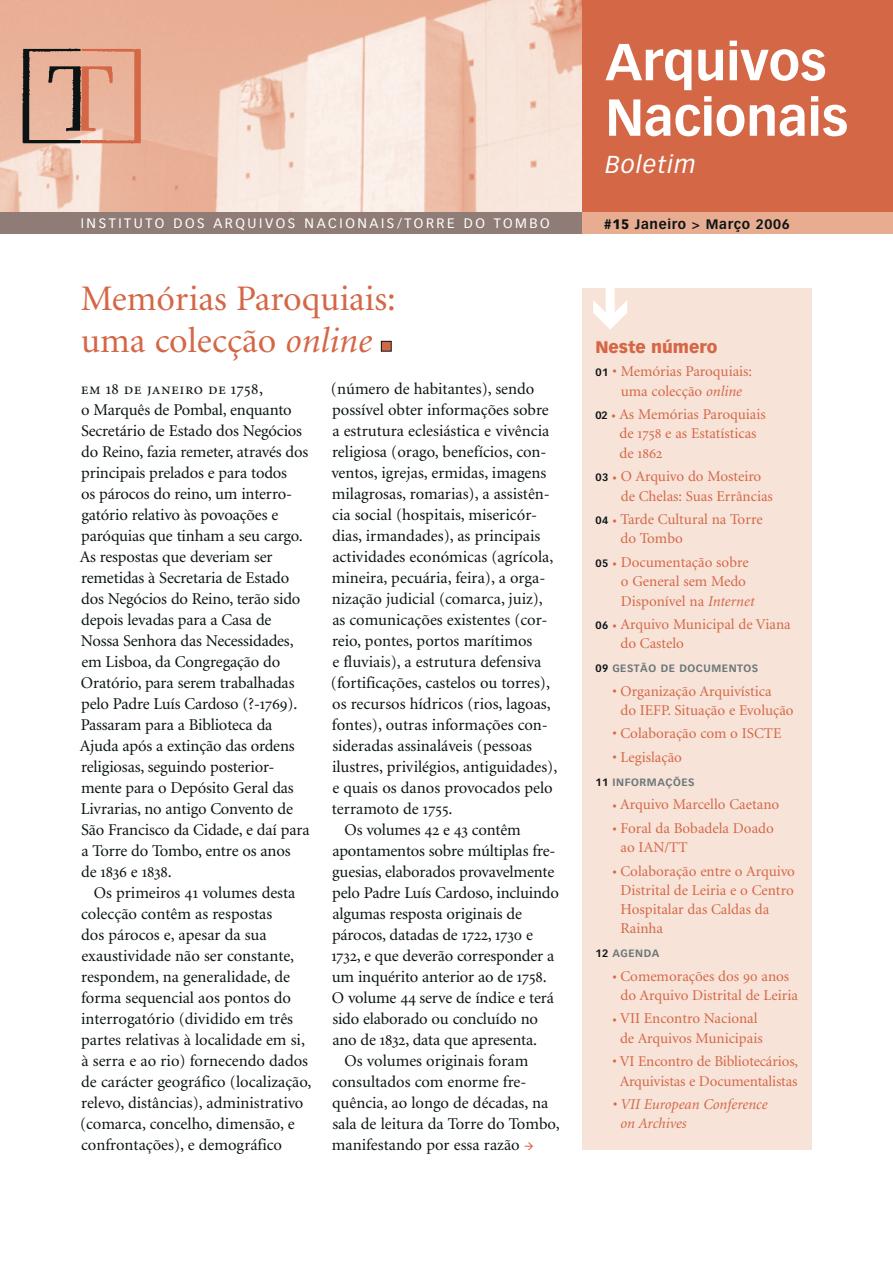
<style>
.page{position:relative;width:893px;height:1263px;background:#fff}
.page>*{position:absolute;margin:0;border:0;box-sizing:border-box;transform-origin:0 0}
.t1{font:700 51px/55.5px "Vectora LH";color:#fff}
.t2{font:36px/42px "Minion";color:#d46746}
.t3{font:italic 24px "Vectora LH";letter-spacing:.05em;color:#fff}
.t4{font:16.5px/21px "Minion";letter-spacing:-.005em;color:#0b1315}
.t5{font:16.5px "Minion Regular SC";letter-spacing:.02em;color:#0b1315}
.t6{font:16.5px "Minion Regular SC";letter-spacing:-.01em;color:#0b1315}
.t7{font:900 16.5px "Vectora LH";color:#d46746}
.t8{font:15px/19.4px "Minion";color:#d46746}
.t9{font:italic 15px/19.4px "Minion";color:#d46746}
.t10{font:15px "Minion Regular SC";color:#d46746}
.t11{font:13.5px "Vectora LH";letter-spacing:.19em;color:#fff}
.t12{font:700 13.5px "Vectora LH";letter-spacing:.05em;color:#0b1315}
.t13{font:700 10.5px "Vectora LH";letter-spacing:.05em;color:#6c7879}
.s1{font-style:italic}
.s2{font-family:"Minion"}
.s3{font-family:"Minion Regular SC"}
.s4{font-weight:900}
.s5{font-family:"Vectora LH";font-weight:700;font-size:10.5px;color:#0b1315}
.s6{color:#0b1315}
</style>
<div class="page">
<img style="left:0;top:0;width:582px;height:213px">
<div style="left:0;top:213px;width:591px;height:21px;background:#8f7c77"></div>
<div style="left:583px;top:0;width:310px;height:234px;background:#d46746"></div>
<div style="left:583px;top:213px;width:310px;height:21px;background:#e8ac91"></div>
<img style="left:12px;top:45px;width:142px;height:105px">
<div style="left:381px;top:341px;width:10px;height:10px;background:#d46746"></div>
<div style="left:381px;top:341px;width:11px;height:11px;border:1px solid #0b1315"></div>
<div style="left:583px;top:289px;width:229px;height:861px;background:#f7e3d8"></div>
<svg style="left:593px;top:288px;width:34px;height:42px"></svg>
<p class="t11" style="left:81px;top:215px;width:470px">INSTITUTO DOS ARQUIVOS NACIONAIS/TORRE DO TOMBO</p>
<h2 class="t2" style="left:81px;top:278px;width:317px">Memórias Paroquiais: uma colecção <span class="s1">online</span></h2>
<p class="t5" style="left:81px;top:380px;width:184px">em 18 de janeiro de 1758<span class="s2">,</span></p>
<p class="t4" style="left:80px;top:399px;width:231px">o Marquês de Pombal, enquanto<br>Secretário de Estado dos Negócios do Reino, fazia remeter, através dos principais prelados e para todos<br>os párocos do reino, um interro&shy;gatório relativo às povoações e paróquias que tinham a seu cargo.<br>As respostas que deveriam ser remetidas à Secretaria de Estado dos Negócios do Reino, terão sido depois levadas para a Casa de<br>Nossa Senhora das Necessidades, em Lisboa, da Congregação do<br>Oratório, para serem trabalhadas pelo Padre Luís Cardoso (?-<span class="s3">1769</span>).<br>Passaram para a Biblioteca da<br>Ajuda após a extinção das ordens religiosas, seguindo posterior&shy;mente para o Depósito Geral das<br>Livrarias, no antigo Convento de<br>São Francisco da Cidade, e daí para a Torre do Tombo, entre os anos</p>
<p class="t6" style="left:81px;top:863px;width:92px"><span class="s2">de</span> 1836 <span class="s2">e</span> 1838<span class="s2">.</span></p>
<p class="t4" style="left:80px;top:882px;width:233px;text-indent:14px">Os primeiros <span class="s3">41</span> volumes desta colecção contêm as respostas<br>dos párocos e, apesar da sua exaustividade não ser constante, respondem, na generalidade, de forma sequencial aos pontos do interrogatório (dividido em três partes relativas à localidade em si, à serra e ao rio) fornecendo dados de carácter geográfico (localização, relevo, distâncias), administrativo (comarca, concelho, dimensão, e confrontações), e demográfico</p>
<p class="t4" style="left:331px;top:378px;width:205px">(número de habitantes), sendo</p>
<p class="t4" style="left:332px;top:399px;width:218px">possível obter informações sobre</p>
<p class="t4" style="left:332px;top:420px;width:218px">a estrutura eclesiástica e vivência</p>
<p class="t4" style="left:332px;top:441px;width:216px">religiosa (orago, benefícios, con-</p>
<p class="t4" style="left:331px;top:462px;width:217px">ventos, igrejas, ermidas, imagens</p>
<p class="t4" style="left:332px;top:483px;width:220px">milagrosas, romarias), a assistên-</p>
<p class="t4" style="left:332px;top:504px;width:206px">cia social (hospitais, misericór-</p>
<p class="t4" style="left:332px;top:525px;width:210px">dias, irmandades), as principais</p>
<p class="t4" style="left:332px;top:546px;width:223px">actividades económicas (agrícola,</p>
<p class="t4" style="left:332px;top:567px;width:215px">mineira, pecuária, feira), a orga-</p>
<p class="t4" style="left:332px;top:588px;width:213px">nização judicial (comarca, juiz),</p>
<p class="t4" style="left:332px;top:609px;width:217px">as comunicações existentes (cor-</p>
<p class="t4" style="left:332px;top:630px;width:202px">reio, pontes, portos marítimos</p>
<p class="t4" style="left:332px;top:651px;width:211px">e fluviais), a estrutura defensiva</p>
<p class="t4" style="left:331px;top:672px;width:220px">(fortificações, castelos ou torres),</p>
<p class="t4" style="left:332px;top:693px;width:220px">os recursos hídricos (rios, lagoas,</p>
<p class="t4" style="left:332px;top:714px;width:218px">fontes), outras informações con-</p>
<p class="t4" style="left:332px;top:735px;width:201px">sideradas assinaláveis (pessoas</p>
<p class="t4" style="left:332px;top:756px;width:227px">ilustres, privilégios, antiguidades),</p>
<p class="t4" style="left:332px;top:777px;width:222px">e quais os danos provocados pelo</p>
<p class="t4" style="left:332px;top:798px;width:122px">terramoto de <span class="s3">1755</span>.</p>
<p class="t4" style="left:345px;top:819px;width:178px">Os volumes <span class="s3">42</span> e <span class="s3">43</span> contêm</p>
<p class="t4" style="left:332px;top:840px;width:225px">apontamentos sobre múltiplas fre-</p>
<p class="t4" style="left:332px;top:861px;width:224px">guesias, elaborados provavelmente</p>
<p class="t4" style="left:332px;top:882px;width:228px">pelo Padre Luís Cardoso, incluindo</p>
<p class="t4" style="left:332px;top:903px;width:191px">algumas resposta originais de</p>
<p class="t4" style="left:332px;top:924px;width:202px">párocos, datadas de <span class="s3">1722</span>, <span class="s3">1730</span> e</p>
<p class="t4" style="left:331px;top:945px;width:224px"><span class="s3">1732</span>, e que deverão corresponder a</p>
<p class="t4" style="left:332px;top:966px;width:216px">um inquérito anterior ao de <span class="s3">1758</span>.</p>
<p class="t4" style="left:332px;top:987px;width:223px">O volume <span class="s3">44</span> serve de índice e terá</p>
<p class="t4" style="left:332px;top:1008px;width:207px">sido elaborado ou concluído no</p>
<p class="t4" style="left:332px;top:1029px;width:206px">ano de <span class="s3">1832</span>, data que apresenta.</p>
<p class="t4" style="left:345px;top:1050px;width:185px">Os volumes originais foram</p>
<p class="t4" style="left:332px;top:1071px;width:196px">consultados com enorme fre-</p>
<p class="t4" style="left:332px;top:1092px;width:218px">quência, ao longo de décadas, na</p>
<p class="t4" style="left:332px;top:1113px;width:229px">sala de leitura da Torre do Tombo,</p>
<p class="t4" style="left:332px;top:1134px;width:189px">manifestando por essa razão</p>
<h1 class="t1" style="left:605px;top:34px;width:244px">Arquivos<br>Nacionais</h1>
<h3 class="t3" style="left:605px;top:151px;width:92px">Boletim</h3>
<p class="t12" style="left:604px;top:216px;width:187px"><span class="s4">#15</span> Janeiro &gt; Março 2006</p>
<p class="t7" style="left:595px;top:337px;width:124px">Neste número</p>
<p class="t8" style="left:621px;top:362px;width:133px;text-indent:-25px"><span class="s5">01</span> • Memórias Paroquiais: uma colecção <span class="s1">online</span></p>
<p class="t8" style="left:619px;top:405px;width:148px;text-indent:-24px"><span class="s5">02</span> • As Memórias Paroquiais de <span class="s3">1758</span> e as Estatísticas</p>
<p class="t10" style="left:619px;top:446px;width:44px"><span class="s2">de</span> 1862</p>
<p class="t8" style="left:621px;top:467px;width:154px;text-indent:-25px"><span class="s5">03</span> • O Arquivo do Mosteiro de Chelas: Suas Errâncias</p>
<p class="t8" style="left:620px;top:510px;width:144px;text-indent:-25px"><span class="s5">04</span> • Tarde Cultural na Torre do Tombo</p>
<p class="t8" style="left:621px;top:553px;width:135px;text-indent:-25px"><span class="s5">05</span> • Documentação sobre o General sem Medo<br>Disponível na <span class="s1">Internet</span></p>
<p class="t8" style="left:620px;top:615px;width:172px;text-indent:-25px"><span class="s5">06</span> • Arquivo Municipal de Viana do Castelo</p>
<p class="t13" style="left:595px;top:662px;width:164px"><span class="s6">09</span> GESTÃO DE DOCUMENTOS</p>
<p class="t8" style="left:620px;top:682px;width:175px;text-indent:-8px">• Organização Arquivística<br>do IEFP. Situação e Evolução</p>
<p class="t8" style="left:612px;top:724px;width:170px">• Colaboração com o ISCTE</p>
<p class="t8" style="left:612px;top:748px;width:71px">• Legislação</p>
<p class="t13" style="left:595px;top:775px;width:101px"><span class="s6">11</span> INFORMAÇÕES</p>
<p class="t8" style="left:612px;top:795px;width:168px">• Arquivo Marcello Caetano</p>
<p class="t8" style="left:620px;top:819px;width:155px;text-indent:-8px">• Foral da Bobadela Doado ao IAN/TT</p>
<p class="t8" style="left:620px;top:862px;width:176px;text-indent:-8px">• Colaboração entre o Arquivo<br>Distrital de Leiria e o Centro<br>Hospitalar das Caldas da<br>Rainha</p>
<p class="t13" style="left:595px;top:947px;width:66px"><span class="s6">12</span> AGENDA</p>
<p class="t8" style="left:612px;top:967px;width:187px;text-align:center">• Comemorações dos <span class="s3">90</span> anos do Arquivo Distrital de Leiria</p>
<p class="t8" style="left:612px;top:1009px;width:152px;text-align:center">• VII Encontro Nacional de Arquivos Municipais</p>
<p class="t8" style="left:612px;top:1052px;width:187px;text-align:center">• VI Encontro de Bibliotecários,<br>Arquivistas e Documentalistas</p>
<p class="t9" style="left:620px;top:1095px;width:149px;text-indent:-8px">• VII European Conference on Archives</p>
</div>
